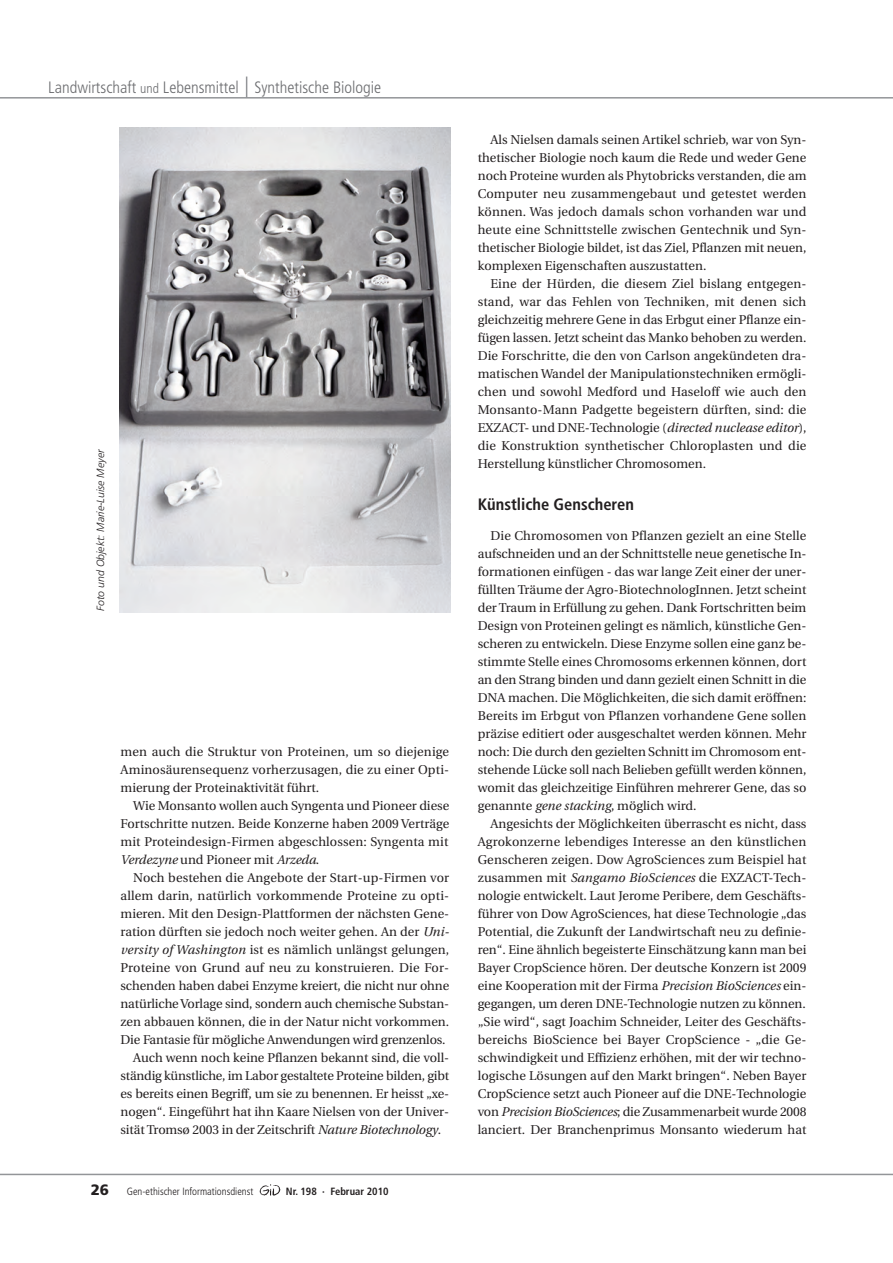
<style>
.page{position:relative;width:893px;height:1263px;background:#fff}
.page>*{position:absolute;margin:0;border:0;box-sizing:border-box;transform-origin:0 0}
.t1{font:300 condensed 16.5px "Frutiger";color:#6c6d70}
.t2{font:700 condensed 16.5px "Frutiger";color:#231f20}
.t3{font:900 15px "Frutiger";color:#231f20}
.t4{font:12.75px/18px "Utopia";color:#231f20;text-align:justify}
.t5{font:300 condensed 10.5px "Frutiger";color:#231f20}
.t6{font:italic 300 10.5px "Frutiger";color:#231f20}
.t7{font:700 condensed 10.5px "Frutiger";color:#231f20}
.s1{font-size:13.5px}
.s2{font-style:italic}
</style>
<div class="page">
<img style="left:260px;top:1184px;width:21px;height:12px">
<hr style="left:0;top:1174px;width:893px;height:1px;background:#939598">
<hr style="left:0;top:97px;width:893px;height:2px;background:#939598">
<svg style="left:246px;top:77px;width:1px;height:20px"></svg>
<img style="left:119px;top:128px;width:332px;height:484px">
<p class="t1" style="left:48px;top:80px;width:334px">Landwirtschaft <span class="s1">und</span> Lebensmittel Synthetische Biologie</p>
<p class="t6" style="left:96px;top:611px;width:163px;rotate:-90deg">Foto und Objekt: Marie-Luise Meyer</p>
<p class="t4" style="left:121px;top:744px;width:330px">men auch die Struktur von Proteinen, um so diejenige Aminosäurensequenz vorherzusagen, die zu einer Opti&shy;mierung der Proteinaktivität führt.</p>
<p class="t4" style="left:121px;top:798px;width:330px;text-indent:13px">Wie Monsanto wollen auch Syngenta und Pioneer diese Fortschritte nutzen. Beide Konzerne haben 2009 Verträge mit Proteindesign-Firmen abgeschlossen: Syngenta mit <span class="s2">Verdezyne</span> und Pioneer mit <span class="s2">Arzeda</span>.</p>
<p class="t4" style="left:133px;top:870px;width:317px">Noch bestehen die Angebote der Start-up-Firmen vor</p>
<p class="t4" style="left:121px;top:888px;width:330px">allem darin, natürlich vorkommende Proteine zu opti-</p>
<p class="t4" style="left:121px;top:906px;width:330px">mieren. Mit den Design-Plattformen der nächsten Gene-</p>
<p class="t4" style="left:121px;top:924px;width:330px">ration dürften sie jedoch noch weiter gehen. An der <span class="s2">Uni-</span></p>
<p class="t4" style="left:121px;top:942px;width:330px"><span class="s2">versity of Washington</span> ist es nämlich unlängst gelungen,</p>
<p class="t4" style="left:121px;top:960px;width:330px">Proteine von Grund auf neu zu konstruieren. Die For-</p>
<p class="t4" style="left:121px;top:978px;width:330px">schenden haben dabei Enzyme kreiert, die nicht nur ohne</p>
<p class="t4" style="left:121px;top:996px;width:330px">natürliche Vorlage sind, sondern auch chemische Substan-</p>
<p class="t4" style="left:121px;top:1014px;width:330px">zen abbauen können, die in der Natur nicht vorkommen.</p>
<p class="t4" style="left:121px;top:1032px;width:326px">Die Fantasie für mögliche Anwendungen wird grenzenlos.</p>
<p class="t4" style="left:133px;top:1050px;width:317px">Auch wenn noch keine Pflanzen bekannt sind, die voll-</p>
<p class="t4" style="left:121px;top:1068px;width:330px">ständig künstliche, im Labor gestaltete Proteine bilden, gibt</p>
<p class="t4" style="left:121px;top:1086px;width:330px">es bereits einen Begriff, um sie zu benennen. Er heisst „xe-</p>
<p class="t4" style="left:121px;top:1104px;width:330px">nogen“. Eingeführt hat ihn Kaare Nielsen von der Univer-</p>
<p class="t4" style="left:121px;top:1122px;width:322px">sität Tromsø 2003 in der Zeitschrift <span class="s2">Nature Biotechnology</span>.</p>
<p class="t3" style="left:91px;top:1184px;width:20px">26</p>
<p class="t5" style="left:127px;top:1187px;width:128px">Gen-ethischer Informationsdienst</p>
<p class="t7" style="left:286px;top:1187px;width:104px">Nr. 198 · Februar 2010</p>
<p class="t4" style="left:478px;top:132px;width:330px;text-indent:13px">Als Nielsen damals seinen Artikel schrieb, war von Syn&shy;thetischer Biologie noch kaum die Rede und weder Gene noch Proteine wurden als Phytobricks verstanden, die am Computer neu zusammengebaut und getestet werden können. Was jedoch damals schon vorhanden war und heute eine Schnittstelle zwischen Gentechnik und Syn&shy;thetischer Biologie bildet, ist das Ziel, Pflanzen mit neuen, komplexen Eigenschaften auszustatten.</p>
<p class="t4" style="left:478px;top:276px;width:330px;text-indent:13px">Eine der Hürden, die diesem Ziel bislang entgegen&shy;stand, war das Fehlen von Techniken, mit denen sich gleichzeitig mehrere Gene in das Erbgut einer Pflanze ein&shy;fügen lassen. Jetzt scheint das Manko behoben zu werden.<br>Die Forschritte, die den von Carlson angekündeten dra&shy;matischen Wandel der Manipulationstechniken ermögli&shy;chen und sowohl Medford und Haseloff wie auch den Monsanto-Mann Padgette begeistern dürften, sind: die EXZACT- und DNE-Technologie (<span class="s2">directed nuclease editor</span>), die Konstruktion synthetischer Chloroplasten und die Herstellung künstlicher Chromosomen.</p>
<p class="t2" style="left:478px;top:498px;width:158px">Künstliche Genscheren</p>
<p class="t4" style="left:478px;top:528px;width:330px;text-indent:13px">Die Chromosomen von Pflanzen gezielt an eine Stelle aufschneiden und an der Schnittstelle neue genetische In&shy;formationen einfügen - das war lange Zeit einer der uner&shy;füllten Träume der Agro-BiotechnologInnen. Jetzt scheint der Traum in Erfüllung zu gehen. Dank Fortschritten beim Design von Proteinen gelingt es nämlich, künstliche Gen&shy;scheren zu entwickeln. Diese Enzyme sollen eine ganz be&shy;stimmte Stelle eines Chromosoms erkennen können, dort an den Strang binden und dann gezielt einen Schnitt in die DNA machen. Die Möglichkeiten, die sich damit eröffnen:<br>Bereits im Erbgut von Pflanzen vorhandene Gene sollen präzise editiert oder ausgeschaltet werden können. Mehr noch: Die durch den gezielten Schnitt im Chromosom ent&shy;stehende Lücke soll nach Belieben gefüllt werden können, womit das gleichzeitige Einführen mehrerer Gene, das so genannte <span class="s2">gene stacking</span>, möglich wird.</p>
<p class="t4" style="left:478px;top:816px;width:330px;text-indent:13px">Angesichts der Möglichkeiten überrascht es nicht, dass Agrokonzerne lebendiges Interesse an den künstlichen Genscheren zeigen. Dow AgroSciences zum Beispiel hat zusammen mit <span class="s2">Sangamo BioSciences</span> die EXZACT-Tech&shy;nologie entwickelt. Laut Jerome Peribere, dem Geschäfts&shy;führer von Dow AgroSciences, hat diese Technologie „das Potential, die Zukunft der Landwirtschaft neu zu definie&shy;ren“. Eine ähnlich begeisterte Einschätzung kann man bei Bayer CropScience hören. Der deutsche Konzern ist 2009 eine Kooperation mit der Firma <span class="s2">Precision BioSciences</span> ein&shy;gegangen, um deren DNE-Technologie nutzen zu können. „Sie wird“, sagt Joachim Schneider, Leiter des Geschäfts&shy;bereichs BioScience bei Bayer CropScience - „die Ge&shy;schwindigkeit und Effizienz erhöhen, mit der wir techno&shy;logische Lösungen auf den Markt bringen“. Neben Bayer CropScience setzt auch Pioneer auf die DNE-Technologie von <span class="s2">Precision BioSciences</span>; die Zusammenarbeit wurde 2008 lanciert. Der Branchenprimus Monsanto wiederum hat</p>
</div>
